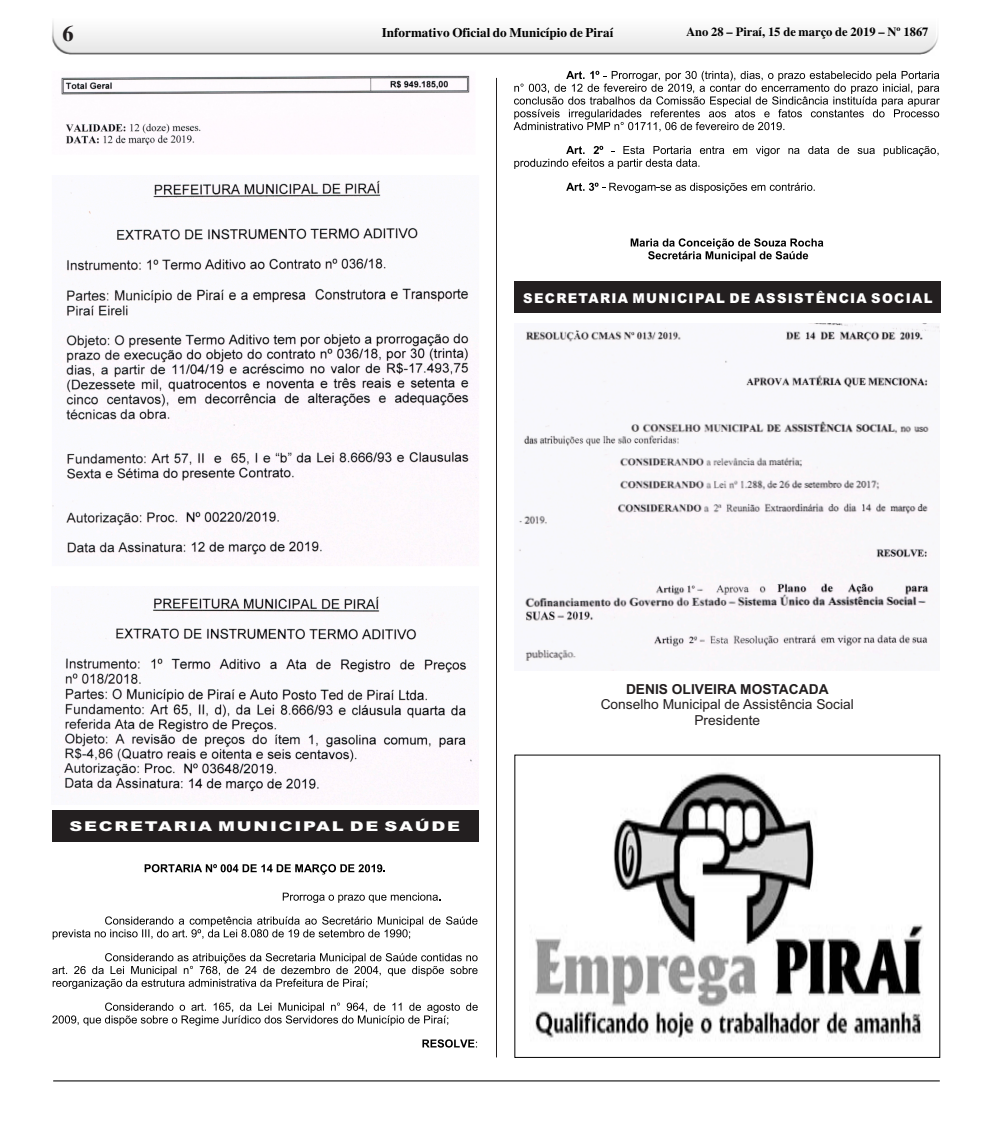
<style>
.page{position:relative;width:993px;height:1127px;background:#fff}
.page>*{position:absolute;margin:0;border:0;box-sizing:border-box;transform-origin:0 0}
.t1{font:700 22.5px "Times";color:#231f20}
.t2{font:13.75px/15.4px "Arial";color:#231f20;text-align:center}
.t3{font:700 13.75px "Arial";color:#231f20}
.t4{font:900 13.5px "Arial";letter-spacing:.095em;color:#fff}
.t5{font:900 13.5px "Arial";letter-spacing:.095em;color:#fff;scale:1.32 1}
.t6{font:700 13.12px "Times";color:#000}
.t7{font:700 12.5px "Times";color:#000}
</style>
<div class="page">
<img style="left:52px;top:22px;width:886px;height:33px">
<hr style="left:53px;top:1080px;width:886px;height:1px;background:#000">
<hr style="left:496px;top:78px;width:1px;height:979px;background:#231f20">
<img style="left:61px;top:75px;width:409px;height:70px">
<img style="left:52px;top:180px;width:425px;height:380px">
<img style="left:59px;top:587px;width:417px;height:209px">
<div style="left:52px;top:810px;width:426px;height:32px;background:#231f20"></div>
<svg style="left:145px;top:864px;width:240px;height:10px"></svg>
<svg style="left:283px;top:892px;width:157px;height:11px"></svg>
<svg style="left:53px;top:916px;width:424px;height:23px"></svg>
<svg style="left:52px;top:953px;width:425px;height:36px"></svg>
<svg style="left:52px;top:1002px;width:425px;height:24px"></svg>
<svg style="left:422px;top:1039px;width:55px;height:8px"></svg>
<svg style="left:513px;top:71px;width:426px;height:61px"></svg>
<svg style="left:808px;top:146px;width:130px;height:10px"></svg>
<svg style="left:514px;top:146px;width:285px;height:23px"></svg>
<svg style="left:566px;top:183px;width:248px;height:10px"></svg>
<svg style="left:630px;top:238px;width:193px;height:23px"></svg>
<div style="left:514px;top:281px;width:426px;height:32px;background:#231f20"></div>
<img style="left:518px;top:323px;width:421px;height:348px">
<img style="left:535px;top:772px;width:388px;height:267px">
<h1 class="t1" style="left:62px;top:26px;width:13px">6</h1>
<p class="t6" style="left:382px;top:28px;width:233px">Informativo Oficial do Município de Piraí</p>
<p class="t7" style="left:686px;top:28px;width:244px">Ano 28 – Piraí, 15 de março de 2019 – Nº 1867</p>
<p class="t4" style="left:523px;top:293px;width:410px">SECRETARIA MUNICIPAL DE ASSISTÊNCIA SOCIAL</p>
<p class="t5" style="left:69px;top:821px;width:297px">SECRETARIA MUNICIPAL DE SAÚDE</p>
<p class="t3" style="left:625px;top:684px;width:204px">DENIS OLIVEIRA MOSTACADA</p>
<p class="t2" style="left:600px;top:698px;width:254px">Conselho Municipal de Assistência Social<br>Presidente</p>
</div>
